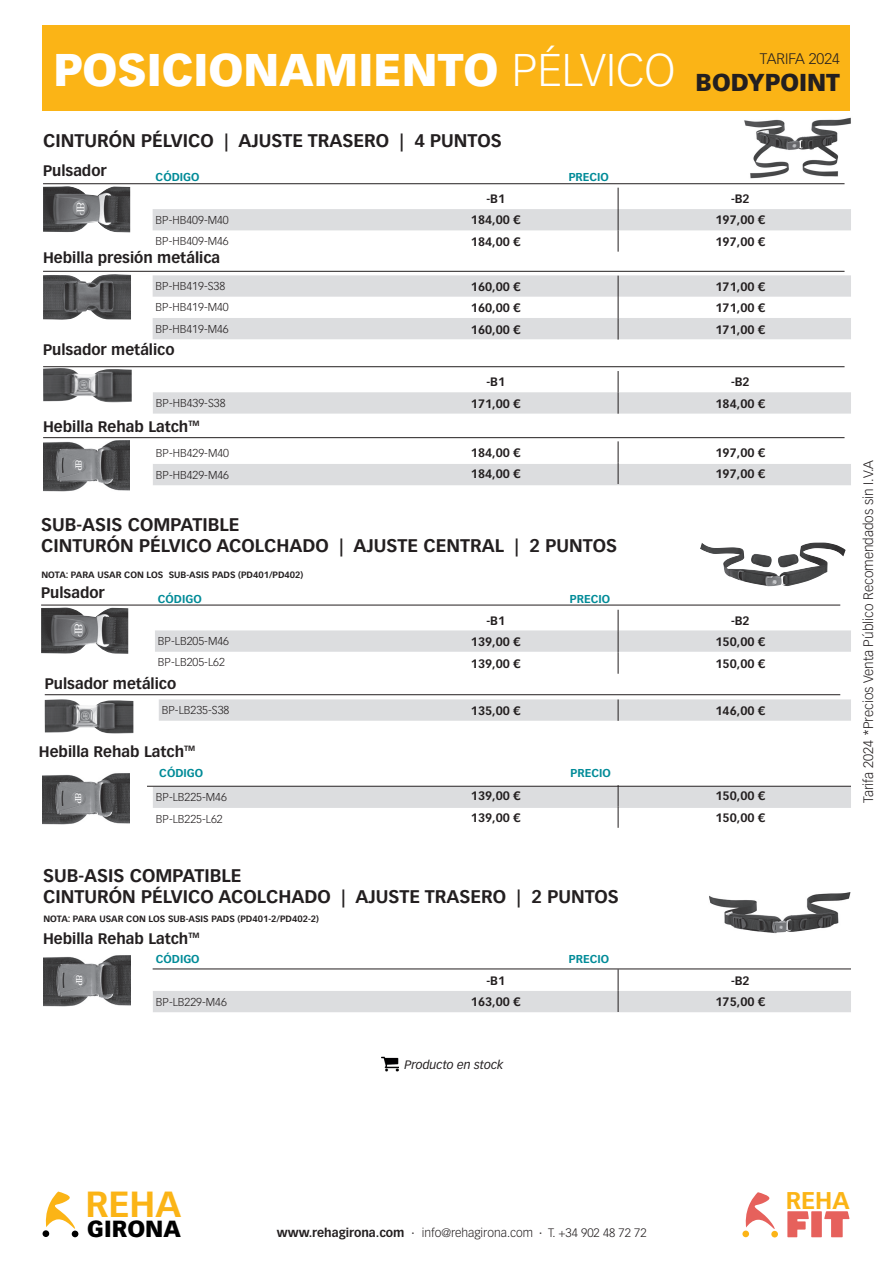
<style>
.page{position:relative;width:893px;height:1263px;background:#fff}
.page>*{position:absolute;margin:0;border:0;box-sizing:border-box;transform-origin:0 0}
.t1{font:900 45px "Vectora LT Std";color:#fff}
.t2{font:700 35.7px "Vectora LT Std";color:#fbb416}
.t3{font:900 24px "Vectora LT Std";color:#231f20}
.t4{font:700 23.85px "Vectora LT Std";color:#fbb416}
.t5{font:900 22.95px "Vectora LT Std";color:#000}
.t6{font:700 18px "Vectora LT Std";color:#231f20}
.t7{font:700 15px "Vectora LT Std";color:#231f20}
.t8{font:300 15px "Vectora LT Std";color:#231f20}
.t9{font:300 13.5px "Vectora LT Std";color:#231f20}
.t10{font:700 12px "Vectora LT Std";color:#231f20}
.t11{font:300 12px "Vectora LT Std";color:#231f20}
.t12{font:italic 12px "Vectora LT Std";color:#231f20}
.t13{font:300 11.25px "Vectora LT Std";color:#231f20}
.t14{font:700 11.25px "Vectora LT Std";color:#008b98}
.t15{font:700 9px "Vectora LT Std";color:#231f20}
.s1{font-weight:300}
.s2{font-weight:700}
</style>
<div class="page">
<div style="left:42px;top:26px;width:808px;height:85px;background:#fbb416"></div>
<svg style="left:45px;top:1191px;width:30px;height:38px"></svg>
<div style="left:43px;top:1230px;width:6px;height:7px;background:#000;border-radius:50%"></div>
<div style="left:72px;top:1230px;width:6px;height:7px;background:#000;border-radius:50%"></div>
<svg style="left:745px;top:1192px;width:30px;height:37px"></svg>
<div style="left:742px;top:1230px;width:7px;height:7px;background:#fbb416;border-radius:50%"></div>
<div style="left:771px;top:1231px;width:7px;height:6px;background:#fbb416;border-radius:50%"></div>
<svg style="left:787px;top:1211px;width:22px;height:26px"></svg>
<div style="left:811px;top:1211px;width:11px;height:26px;background:#e6615c"></div>
<svg style="left:824px;top:1211px;width:25px;height:26px"></svg>
<img style="left:744px;top:117px;width:107px;height:61px">
<svg style="left:153px;top:188px;width:698px;height:64px"></svg>
<svg style="left:153px;top:275px;width:698px;height:65px"></svg>
<svg style="left:153px;top:371px;width:698px;height:43px"></svg>
<svg style="left:153px;top:441px;width:698px;height:44px"></svg>
<svg style="left:155px;top:610px;width:696px;height:64px"></svg>
<svg style="left:159px;top:699px;width:692px;height:22px;background:#dcdddf"></svg>
<svg style="left:153px;top:785px;width:698px;height:43px"></svg>
<hr style="left:147px;top:786px;width:704px;height:1px;background:#231f20">
<img style="left:709px;top:892px;width:142px;height:42px">
<svg style="left:153px;top:969px;width:698px;height:43px"></svg>
<hr style="left:153px;top:968px;width:698px;height:1px;background:#231f20">
<img style="left:700px;top:542px;width:120px;height:44px">
<img style="left:43px;top:186px;width:87px;height:46px">
<img style="left:43px;top:274px;width:88px;height:46px">
<hr style="left:43px;top:183px;width:801px;height:1px;background:#231f20">
<hr style="left:43px;top:271px;width:801px;height:1px;background:#231f20">
<img style="left:43px;top:438px;width:87px;height:54px">
<img style="left:43px;top:368px;width:89px;height:34px">
<hr style="left:43px;top:437px;width:801px;height:1px;background:#231f20">
<hr style="left:43px;top:366px;width:801px;height:1px;background:#231f20">
<img style="left:41px;top:608px;width:87px;height:46px">
<hr style="left:41px;top:605px;width:799px;height:1px;background:#231f20">
<hr style="left:45px;top:694px;width:795px;height:1px;background:#231f20">
<img style="left:45px;top:699px;width:88px;height:34px">
<img style="left:43px;top:773px;width:87px;height:52px">
<img style="left:43px;top:955px;width:87px;height:52px">
<img style="left:381px;top:1056px;width:18px;height:16px">
<p class="t1" style="left:53px;top:41px;width:623px">POSICIONAMIENTO <span class="s1">PÉLVICO</span></p>
<p class="t8" style="left:760px;top:50px;width:82px">TARIFA 2024</p>
<p class="t3" style="left:696px;top:67px;width:146px">BODYPOINT</p>
<p class="t6" style="left:43px;top:130px;width:460px">CINTURÓN PÉLVICO | AJUSTE TRASERO | 4 PUNTOS</p>
<p class="t7" style="left:43px;top:162px;width:65px">Pulsador</p>
<p class="t14" style="left:156px;top:170px;width:45px">CÓDIGO</p>
<p class="t14" style="left:569px;top:170px;width:42px">PRECIO</p>
<p class="t13" style="left:156px;top:213px;width:75px">BP-HB409-M40</p>
<p class="t13" style="left:156px;top:235px;width:75px">BP-HB409-M46</p>
<p class="t13" style="left:156px;top:280px;width:71px">BP-HB419-S38</p>
<p class="t13" style="left:156px;top:301px;width:75px">BP-HB419-M40</p>
<p class="t13" style="left:156px;top:322px;width:75px">BP-HB419-M46</p>
<p class="t10" style="left:486px;top:191px;width:20px">-B1</p>
<p class="t10" style="left:731px;top:191px;width:20px">-B2</p>
<p class="t10" style="left:471px;top:213px;width:51px">184,00 €</p>
<p class="t10" style="left:715px;top:213px;width:51px">197,00 €</p>
<p class="t10" style="left:471px;top:234px;width:51px">184,00 €</p>
<p class="t10" style="left:715px;top:234px;width:51px">197,00 €</p>
<p class="t10" style="left:471px;top:279px;width:51px">160,00 €</p>
<p class="t10" style="left:715px;top:279px;width:51px">171,00 €</p>
<p class="t10" style="left:471px;top:301px;width:51px">160,00 €</p>
<p class="t10" style="left:715px;top:301px;width:51px">171,00 €</p>
<p class="t10" style="left:471px;top:322px;width:51px">160,00 €</p>
<p class="t10" style="left:715px;top:322px;width:51px">171,00 €</p>
<p class="t7" style="left:43px;top:248px;width:178px">Hebilla presión metálica</p>
<p class="t7" style="left:43px;top:340px;width:133px">Pulsador metálico</p>
<p class="t13" style="left:156px;top:397px;width:71px">BP-HB439-S38</p>
<p class="t7" style="left:43px;top:417px;width:158px">Hebilla Rehab Latch<sup>TM</sup></p>
<p class="t13" style="left:156px;top:447px;width:75px">BP-HB429-M40</p>
<p class="t13" style="left:156px;top:468px;width:75px">BP-HB429-M46</p>
<p class="t10" style="left:486px;top:375px;width:20px">-B1</p>
<p class="t10" style="left:731px;top:375px;width:20px">-B2</p>
<p class="t10" style="left:471px;top:396px;width:51px">171,00 €</p>
<p class="t10" style="left:715px;top:396px;width:51px">184,00 €</p>
<p class="t10" style="left:471px;top:445px;width:51px">184,00 €</p>
<p class="t10" style="left:715px;top:445px;width:51px">197,00 €</p>
<p class="t10" style="left:471px;top:466px;width:51px">184,00 €</p>
<p class="t10" style="left:715px;top:466px;width:51px">197,00 €</p>
<p class="t6" style="left:41px;top:513px;width:200px">SUB-ASIS COMPATIBLE</p>
<p class="t6" style="left:41px;top:535px;width:577px">CINTURÓN PÉLVICO ACOLCHADO | AJUSTE CENTRAL | 2 PUNTOS</p>
<p class="t7" style="left:41px;top:583px;width:65px">Pulsador</p>
<p class="t15" style="left:41px;top:570px;width:263px">NOTA: PARA USAR CON LOS SUB-ASIS PADS (PD401/PD402)</p>
<p class="t14" style="left:158px;top:592px;width:45px">CÓDIGO</p>
<p class="t14" style="left:570px;top:592px;width:42px">PRECIO</p>
<p class="t13" style="left:158px;top:635px;width:73px">BP-LB205-M46</p>
<p class="t13" style="left:158px;top:656px;width:68px">BP-LB205-L62</p>
<p class="t10" style="left:486px;top:613px;width:20px">-B1</p>
<p class="t10" style="left:731px;top:613px;width:20px">-B2</p>
<p class="t10" style="left:471px;top:635px;width:51px">139,00 €</p>
<p class="t10" style="left:715px;top:635px;width:51px">150,00 €</p>
<p class="t10" style="left:471px;top:656px;width:51px">139,00 €</p>
<p class="t10" style="left:715px;top:656px;width:51px">150,00 €</p>
<p class="t7" style="left:45px;top:674px;width:133px">Pulsador metálico</p>
<p class="t13" style="left:162px;top:704px;width:69px">BP-LB235-S38</p>
<p class="t10" style="left:471px;top:703px;width:51px">135,00 €</p>
<p class="t10" style="left:715px;top:703px;width:51px">146,00 €</p>
<p class="t7" style="left:39px;top:742px;width:158px">Hebilla Rehab Latch<sup>TM</sup></p>
<p class="t14" style="left:159px;top:767px;width:45px">CÓDIGO</p>
<p class="t14" style="left:571px;top:767px;width:42px">PRECIO</p>
<p class="t13" style="left:156px;top:791px;width:73px">BP-LB225-M46</p>
<p class="t13" style="left:156px;top:812px;width:68px">BP-LB225-L62</p>
<p class="t10" style="left:471px;top:789px;width:51px">139,00 €</p>
<p class="t10" style="left:715px;top:789px;width:51px">150,00 €</p>
<p class="t10" style="left:471px;top:810px;width:51px">139,00 €</p>
<p class="t10" style="left:715px;top:810px;width:51px">150,00 €</p>
<p class="t6" style="left:43px;top:864px;width:200px">SUB-ASIS COMPATIBLE</p>
<p class="t6" style="left:43px;top:886px;width:577px">CINTURÓN PÉLVICO ACOLCHADO | AJUSTE TRASERO | 2 PUNTOS</p>
<p class="t7" style="left:43px;top:929px;width:158px">Hebilla Rehab Latch<sup>TM</sup></p>
<p class="t15" style="left:43px;top:913px;width:277px">NOTA: PARA USAR CON LOS SUB-ASIS PADS (PD401-2/PD402-2)</p>
<p class="t14" style="left:156px;top:952px;width:45px">CÓDIGO</p>
<p class="t14" style="left:569px;top:952px;width:42px">PRECIO</p>
<p class="t13" style="left:156px;top:995px;width:73px">BP-LB229-M46</p>
<p class="t10" style="left:486px;top:973px;width:20px">-B1</p>
<p class="t10" style="left:731px;top:973px;width:20px">-B2</p>
<p class="t10" style="left:471px;top:994px;width:51px">163,00 €</p>
<p class="t10" style="left:715px;top:994px;width:51px">175,00 €</p>
<p class="t12" style="left:404px;top:1057px;width:100px">Producto en stock</p>
<p class="t9" style="left:860px;top:803px;width:345px;rotate:-90deg">Tarifa 2024 *Precios Venta Público Recomendados sin I.V.A</p>
<h2 class="t2" style="left:85px;top:1183px;width:97px">REHA</h2>
<h3 class="t5" style="left:87px;top:1214px;width:95px">GIRONA</h3>
<p class="t11" style="left:277px;top:1226px;width:371px"><span class="s2">www.rehagirona.com</span> · info@rehagirona.com · T. +34 902 48 72 72</p>
<h3 class="t4" style="left:786px;top:1186px;width:65px">REHA</h3>
</div>
